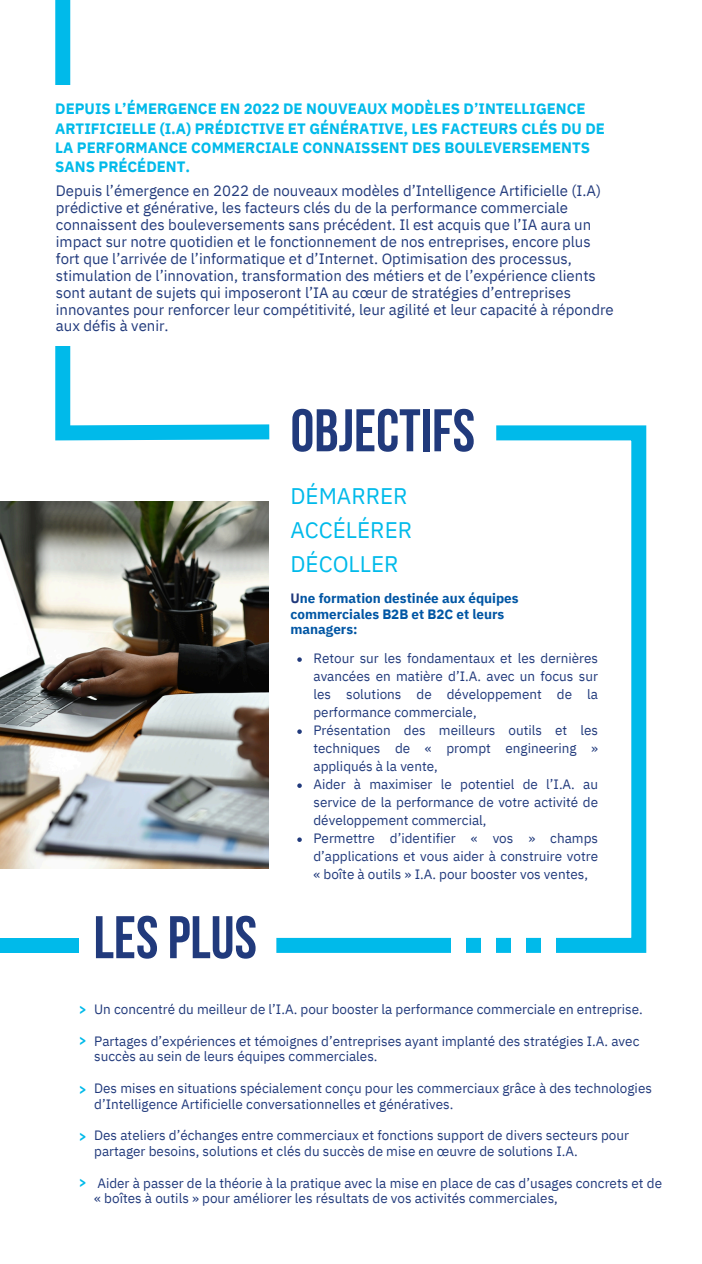
<style>
.page{position:relative;width:702px;height:1264px;background:#fff}
.page>*{position:absolute;margin:0;border:0;box-sizing:border-box;transform-origin:0 0}
.t1{font:700 60px "Bebas Neue";color:#213a7c}
.t2{font:22.5px/33.8px "IBM Plex Sans";color:#00baea}
.t3{font:15px/16.8px "IBM Plex Sans";color:#213a7c}
.t4{font:700 15px/19.2px "IBM Plex Sans";color:#00baea}
.t5{font:13.5px/18px "IBM Plex Sans";color:#213a7c;text-align:justify}
.t6{font:700 13.5px/15.8px "IBM Plex Sans";color:#0056a4}
.t7{font:700 13.5px "IBM Plex Sans";color:#00baea}
.s1{color:#213a7c}
</style>
<div class="page">
<div style="left:0;top:937px;width:79px;height:15px;background:#00baea"></div>
<svg style="left:55px;top:0;width:214px;height:440px"></svg>
<svg style="left:276px;top:425px;width:370px;height:527px"></svg>
<img style="left:0;top:502px;width:269px;height:366px">
<div style="left:0;top:85px;width:79px;height:260px;background:#fff"></div>
<div style="left:451px;top:935px;width:15px;height:18px;background:#fff"></div>
<div style="left:481px;top:935px;width:15px;height:18px;background:#fff"></div>
<div style="left:511px;top:935px;width:15px;height:18px;background:#fff"></div>
<div style="left:541px;top:935px;width:15px;height:18px;background:#fff"></div>
<svg style="left:297px;top:657px;width:5px;height:5px"></svg>
<svg style="left:297px;top:729px;width:5px;height:5px"></svg>
<svg style="left:297px;top:783px;width:5px;height:5px"></svg>
<svg style="left:297px;top:837px;width:5px;height:5px"></svg>
<p class="t4" style="left:55px;top:99px;width:551px">DEPUIS L’ÉMERGENCE EN 2022 DE NOUVEAUX MODÈLES D’INTELLIGENCE ARTIFICIELLE (I.A) PRÉDICTIVE ET GÉNÉRATIVE, LES FACTEURS CLÉS DU DE LA PERFORMANCE COMMERCIALE CONNAISSENT DES BOULEVERSEMENTS SANS PRÉCÉDENT.</p>
<p class="t3" style="left:56px;top:182px;width:559px">Depuis l’émergence en 2022 de nouveaux modèles d’Intelligence Artificielle (I.A) prédictive et générative, les facteurs clés du de la performance commerciale connaissent des bouleversements sans précédent. Il est acquis que l’IA aura un impact sur notre quotidien et le fonctionnement de nos entreprises, encore plus fort que l’arrivée de l’informatique et d’Internet. Optimisation des processus, stimulation de l’innovation, transformation des métiers et de l’expérience clients sont autant de sujets qui imposeront l’IA au cœur de stratégies d’entreprises innovantes pour renforcer leur compétitivité, leur agilité et leur capacité à répondre aux défis à venir.</p>
<h4 class="t1" style="left:94px;top:913px;width:165px">LESPLUS</h4>
<h2 class="t1" style="left:291px;top:406px;width:186px">OBJECTIFS</h2>
<h2 class="t2" style="left:291px;top:479px;width:123px">DÉMARRER<br>ACCÉLÉRER<br>DÉCOLLER</h2>
<h5 class="t6" style="left:291px;top:590px;width:230px"><span class="s1">U</span>ne formation destinée aux équipes commerciales B2B et B2C et leurs managers:</h5>
<p class="t5" style="left:313px;top:649px;width:286px">Retour sur les fondamentaux et les dernières avancées en matière d’I.A. avec un focus sur les solutions de développement de la performance commerciale,</p>
<p class="t5" style="left:313px;top:721px;width:286px">Présentation des meilleurs outils et les techniques de « prompt engineering » appliqués à la vente,</p>
<p class="t5" style="left:313px;top:775px;width:286px">Aider à maximiser le potentiel de l’I.A. au service de la performance de votre activité de développement commercial,</p>
<p class="t5" style="left:313px;top:829px;width:286px">Permettre d’identifier « vos » champs d’applications et vous aider à construire votre « boîte à outils » I.A. pour booster vos ventes,</p>
<p class="t7" style="left:79px;top:1000px;width:10px">&gt;</p>
<p class="t7" style="left:79px;top:1031px;width:10px">&gt;</p>
<p class="t7" style="left:79px;top:1079px;width:10px">&gt;</p>
<p class="t7" style="left:79px;top:1126px;width:10px">&gt;</p>
<p class="t7" style="left:79px;top:1173px;width:10px">&gt;</p>
<h1 class="t5" style="left:94px;top:1000px;width:550px">Un concentré du meilleur de l’I.A. pour booster la performance commerciale en entreprise.</h1>
<p class="t5" style="left:94px;top:1032px;width:547px;line-height:15.8px">Partages d’expériences et témoignes d’entreprises ayant implanté des stratégies I.A. avec succès au sein de leurs équipes commerciales.</p>
<p class="t5" style="left:94px;top:1079px;width:559px;line-height:15.8px">Des mises en situations spécialement conçu pour les commerciaux grâce à des technologies d’Intelligence Artificielle conversationnelles et génératives.</p>
<p class="t5" style="left:94px;top:1127px;width:536px;line-height:15.8px">Des ateliers d’échanges entre commerciaux et fonctions support de divers secteurs pour partager besoins, solutions et clés du succès de mise en œuvre de solutions I.A.</p>
<p class="t5" style="left:94px;top:1174px;width:569px;line-height:15.8px">Aider à passer de la théorie à la pratique avec la mise en place de cas d’usages concrets et de « boîtes à outils » pour améliorer les résultats de vos activités commerciales,</p>
</div>
